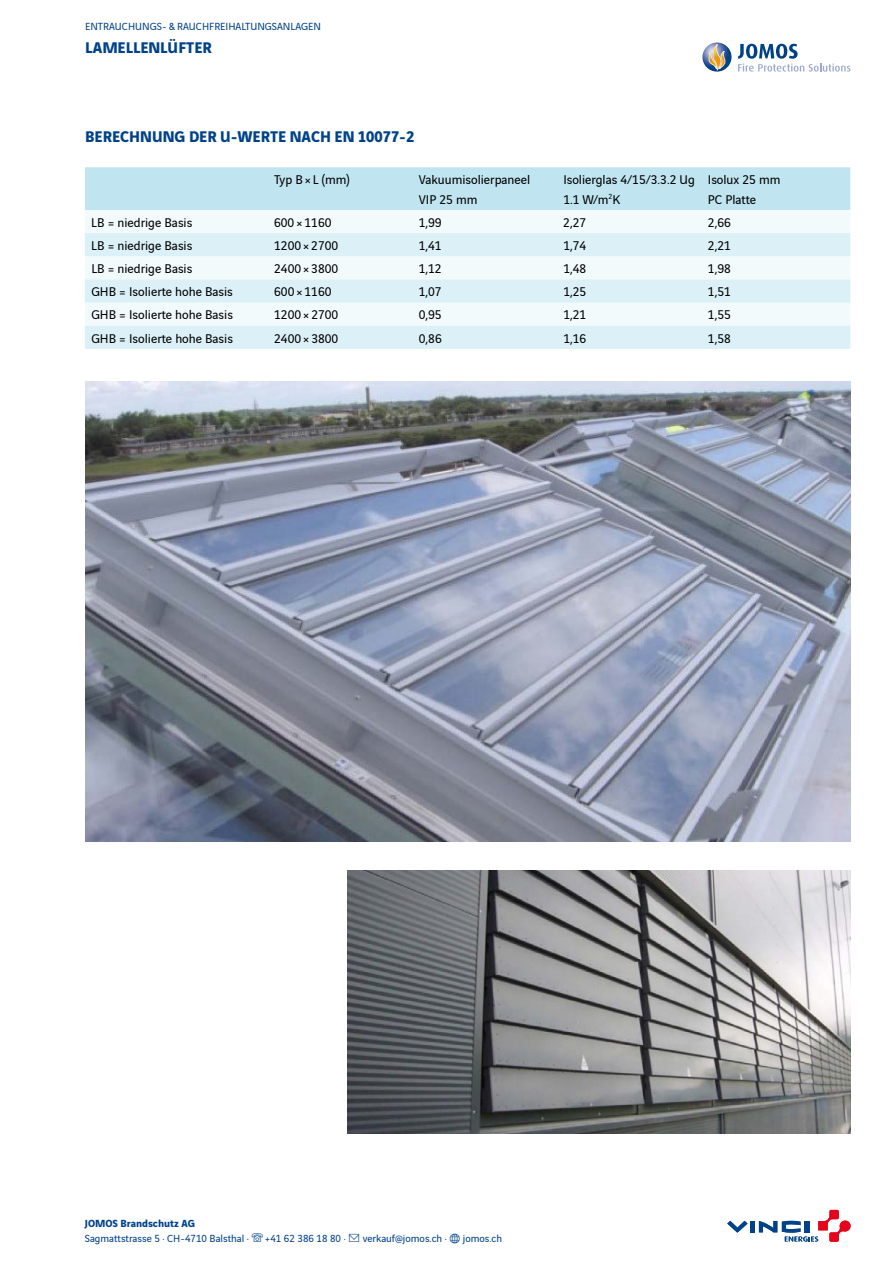
<style>
.page{position:relative;width:893px;height:1263px;background:#fff}
.page>*{position:absolute;margin:0;border:0;box-sizing:border-box;transform-origin:0 0}
.t1{font:700 16.5px "Vinci Sans";color:#004289}
.t2{font:13.5px/19.5px "Vinci Sans";color:#000}
.t3{font:10.95px "Vinci Sans";color:#004289}
.t4{font:700 10.95px "Vinci Sans";color:#004289}
</style>
<div class="page">
<img style="left:702px;top:43px;width:29px;height:29px;border-radius:15px">
<svg style="left:708px;top:44px;width:17px;height:26px"></svg>
<svg style="left:738px;top:44px;width:112px;height:28px"></svg>
<img style="left:85px;top:382px;width:765px;height:459px">
<img style="left:347px;top:870px;width:503px;height:264px">
<div style="left:85px;top:167px;width:765px;height:43px;background:#c0e5f1"></div>
<div style="left:85px;top:210px;width:765px;height:23px;background:#f3fafc"></div>
<svg style="left:85px;top:233px;width:765px;height:116px;fill:#dbf1f7"></svg>
<hr style="left:750px;top:1221px;width:4px;height:11px;background:#004289">
<svg style="left:727px;top:1221px;width:21px;height:12px"></svg>
<svg style="left:759px;top:1210px;width:92px;height:32px"></svg>
<p class="t3" style="left:85px;top:18px;width:238px">ENTRAUCHUNGS- &amp; RAUCHFREIHALTUNGSANLAGEN</p>
<p class="t1" style="left:85px;top:35px;width:128px">LAMELLENLÜFTER</p>
<p class="t1" style="left:85px;top:123px;width:331px">BERECHNUNG DER U-WERTE NACH EN 10077-2</p>
<p class="t2" style="left:274px;top:169px;width:77px">Typ B×L (mm)</p>
<p class="t2" style="left:419px;top:169px;width:113px">Vakuumisolierpaneel<br>VIP 25 mm</p>
<p class="t2" style="left:563px;top:169px;width:133px">Isolierglas 4/15/3.3.2 Ug<br>1.1 W/m<sup>2</sup>K</p>
<p class="t2" style="left:708px;top:169px;width:74px">Isolux 25 mm<br>PC Platte</p>
<p class="t2" style="left:91px;top:211px;width:102px">LB = niedrige Basis</p>
<p class="t2" style="left:274px;top:211px;width:59px">600×1160</p>
<p class="t2" style="left:419px;top:211px;width:24px">1,99</p>
<p class="t2" style="left:563px;top:211px;width:24px">2,27</p>
<p class="t2" style="left:708px;top:211px;width:24px">2,66</p>
<p class="t2" style="left:91px;top:234px;width:102px">LB = niedrige Basis</p>
<p class="t2" style="left:274px;top:234px;width:66px">1200×2700</p>
<p class="t2" style="left:419px;top:234px;width:24px">1,41</p>
<p class="t2" style="left:563px;top:234px;width:24px">1,74</p>
<p class="t2" style="left:708px;top:234px;width:24px">2,21</p>
<p class="t2" style="left:91px;top:258px;width:102px">LB = niedrige Basis</p>
<p class="t2" style="left:274px;top:258px;width:66px">2400×3800</p>
<p class="t2" style="left:419px;top:258px;width:24px">1,12</p>
<p class="t2" style="left:563px;top:258px;width:24px">1,48</p>
<p class="t2" style="left:708px;top:258px;width:24px">1,98</p>
<p class="t2" style="left:91px;top:281px;width:143px">GHB = Isolierte hohe Basis</p>
<p class="t2" style="left:274px;top:281px;width:59px">600 × 1160</p>
<p class="t2" style="left:419px;top:281px;width:24px">1,07</p>
<p class="t2" style="left:563px;top:281px;width:24px">1,25</p>
<p class="t2" style="left:708px;top:281px;width:24px">1,51</p>
<p class="t2" style="left:91px;top:304px;width:143px">GHB = Isolierte hohe Basis</p>
<p class="t2" style="left:274px;top:304px;width:66px">1200×2700</p>
<p class="t2" style="left:419px;top:304px;width:24px">0,95</p>
<p class="t2" style="left:563px;top:304px;width:24px">1,21</p>
<p class="t2" style="left:708px;top:304px;width:24px">1,55</p>
<p class="t2" style="left:91px;top:327px;width:143px">GHB = Isolierte hohe Basis</p>
<p class="t2" style="left:274px;top:327px;width:66px">2400×3800</p>
<p class="t2" style="left:419px;top:327px;width:24px">0,86</p>
<p class="t2" style="left:563px;top:327px;width:24px">1,16</p>
<p class="t2" style="left:708px;top:327px;width:24px">1,58</p>
<p class="t4" style="left:85px;top:1215px;width:112px">JOMOS Brandschutz AG</p>
<p class="t3" style="left:85px;top:1230px;width:166px">Sagmattstrasse 5 · CH-4710 Balsthal ·</p>
<p class="t3" style="left:265px;top:1230px;width:184px">+41 62 386 18 80 · → verkauf@jomos.ch ·</p>
<p class="t3" style="left:463px;top:1230px;width:41px">jomos.ch</p>
</div>
